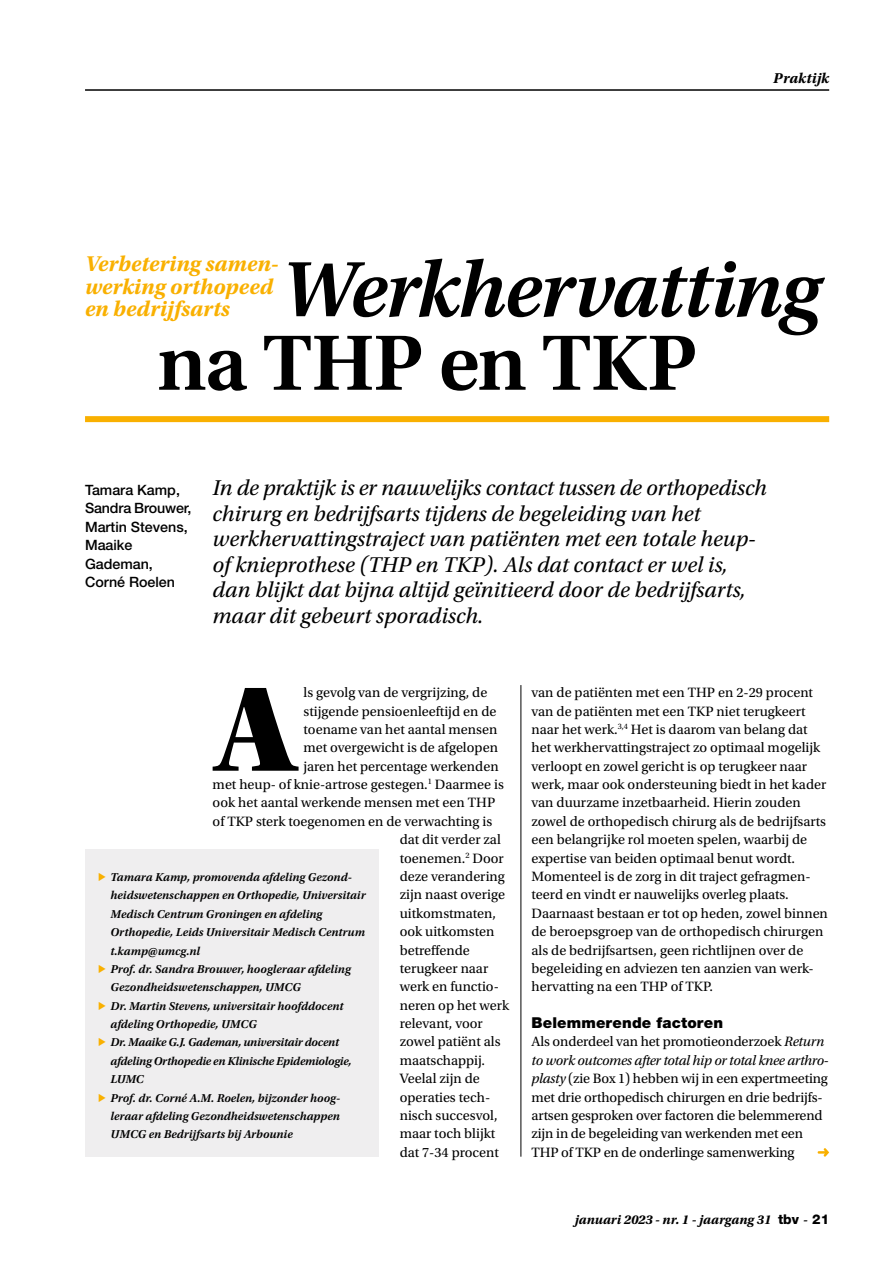
<style>
.page{position:relative;width:893px;height:1263px;background:#fff}
.page>*{position:absolute;margin:0;border:0;box-sizing:border-box;transform-origin:0 0}
.Para_Initiaal{font:127.35px "Utopia Std Black Headline";color:#000}
.Title_variable{font:italic 600 82.5px/73.5px "Utopia Std";letter-spacing:-.02em;color:#000}
.Trailer_x{font:italic 22.5px/25.5px "Utopia Std";color:#000}
.SuperTitle_x{font:italic 700 22.5px/22.5px "Utopia Std";color:#f9b000}
.SectionHeading_1_x{font:900 15px "Helvetica Neue LT Std";letter-spacing:.01em;color:#000}
.Para_Category_x{font:italic 700 15px "Utopia Std";letter-spacing:.005em;color:#000}
.Para_Initiaal-2{font:14.25px/18.3px "Utopia Std";color:#000}
.Para_x{font:14.25px/18.3px "Utopia Std";letter-spacing:-.01em;color:#000}
.Author_x{font:500 14.25px/18.3px "Helvetica Neue LT Std";color:#000}
.t1{font:italic 700 13.5px "Utopia Std";color:#000}
.t2{font:italic 600 12px/18.3px "Utopia Std";color:#000}
.t3{font:italic 600 12px/18.3px "Utopia Std";letter-spacing:-.02em;color:#000}
.s1{font-style:normal}
.s2{font-weight:400;font-style:normal;font-size:15px;color:#f9b000}
.s3{font-style:italic}
.s4{font-family:"Helvetica Neue LT Std";font-weight:800;font-style:normal}
</style>
<div class="page">
<hr style="left:85px;top:89px;width:744px;height:2px;background:#000">
<svg style="left:818px;top:1148px;width:11px;height:9px"></svg>
<div style="left:85px;top:416px;width:744px;height:6px;background:#f9b000"></div>
<hr style="left:520px;top:685px;width:1px;height:472px;background:#000">
<div style="left:85px;top:849px;width:293px;height:308px;background:#efeeef"></div>
<p class="Para_Category_x" style="left:773px;top:70px;width:57px">Praktijk</p>
<p class="SuperTitle_x" style="left:85px;top:253px;width:195px">Verbetering samen&shy;werking orthopeed en bedrijfsarts</p>
<p class="Title_variable" style="left:157px;top:254px;width:664px;text-indent:123px">Werkhervatting <span class="s1">na THP en TKP</span></p>
<p class="Author_x" style="left:85px;top:481px;width:108px">Tamara Kamp,<br>Sandra Brouwer,<br>Martin Stevens,<br>Maaike<br>Gademan,<br>Corné Roelen</p>
<p class="Trailer_x" style="left:213px;top:475px;width:556px">In de praktijk is er nauwelijks contact tussen de orthopedisch chirurg en bedrijfsarts tijdens de begeleiding van het werkhervattingstraject van patiënten met een totale heup&shy;of knieprothese (THP en TKP). Als dat contact er wel is, dan blijkt dat bijna altijd geïnitieerd door de bedrijfsarts, maar dit gebeurt sporadisch.</p>
<p class="Para_Initiaal" style="left:217px;top:663px;width:79px">A</p>
<p class="Para_Initiaal-2" style="left:303px;top:684px;width:185px">ls gevolg van de vergrijzing, de</p>
<p class="Para_Initiaal-2" style="left:303px;top:702px;width:194px">stijgende pensioenleeftijd en de</p>
<p class="Para_Initiaal-2" style="left:303px;top:720px;width:195px">toename van het aantal mensen</p>
<p class="Para_Initiaal-2" style="left:303px;top:739px;width:196px">met overgewicht is de afgelopen</p>
<p class="Para_Initiaal-2" style="left:303px;top:757px;width:197px">jaren het percentage werkenden</p>
<p class="Para_Initiaal-2" style="left:213px;top:775px;width:293px">met heup- of knie-artrose gestegen.<sup>1</sup> Daarmee is</p>
<p class="Para_Initiaal-2" style="left:213px;top:794px;width:284px">ook het aantal werkende mensen met een THP</p>
<p class="Para_Initiaal-2" style="left:213px;top:812px;width:281px">of TKP sterk toegenomen en de verwachting is</p>
<p class="Para_Initiaal-2" style="left:400px;top:831px;width:103px">dat dit verder zal</p>
<p class="Para_Initiaal-2" style="left:400px;top:849px;width:106px">toenemen.<sup>2</sup> Door</p>
<p class="Para_Initiaal-2" style="left:400px;top:867px;width:107px">deze verandering</p>
<p class="Para_Initiaal-2" style="left:400px;top:886px;width:107px">zijn naast overige</p>
<p class="Para_Initiaal-2" style="left:400px;top:904px;width:98px">uitkomstmaten,</p>
<p class="Para_Initiaal-2" style="left:400px;top:922px;width:96px">ook uitkomsten</p>
<p class="Para_Initiaal-2" style="left:400px;top:941px;width:72px">betreffende</p>
<p class="Para_Initiaal-2" style="left:400px;top:959px;width:90px">terugkeer naar</p>
<p class="Para_Initiaal-2" style="left:400px;top:978px;width:101px">werk en functio-</p>
<p class="Para_Initiaal-2" style="left:400px;top:996px;width:111px">neren op het werk</p>
<p class="Para_Initiaal-2" style="left:400px;top:1014px;width:85px">relevant, voor</p>
<p class="Para_Initiaal-2" style="left:400px;top:1033px;width:102px">zowel patiënt als</p>
<p class="Para_Initiaal-2" style="left:400px;top:1051px;width:87px">maatschappij.</p>
<p class="Para_Initiaal-2" style="left:400px;top:1069px;width:82px">Veelal zijn de</p>
<p class="Para_Initiaal-2" style="left:400px;top:1088px;width:92px">operaties tech-</p>
<p class="Para_Initiaal-2" style="left:400px;top:1106px;width:99px">nisch succesvol,</p>
<p class="Para_Initiaal-2" style="left:400px;top:1125px;width:97px">maar toch blijkt</p>
<p class="Para_Initiaal-2" style="left:400px;top:1143px;width:101px">dat 7-34 procent</p>
<p class="t2" style="left:111px;top:868px;width:257px;text-indent:-13px"><span class="s2">▶</span> Tamara Kamp, promovenda afdeling Gezond&shy;heidswetenschappen en Orthopedie, Universitair Medisch Centrum Groningen en afdeling Orthopedie, Leids Universitair Medisch Centrum t.kamp@umcg.nl</p>
<p class="t2" style="left:111px;top:960px;width:242px;text-indent:-13px"><span class="s2">▶</span> Prof. dr. Sandra Brouwer, hoogleraar afdeling<br>Gezondheidswetenschappen, UMCG</p>
<p class="t2" style="left:111px;top:997px;width:234px;text-indent:-13px"><span class="s2">▶</span> Dr. Martin Stevens, universitair hoofddocent afdeling Orthopedie, UMCG</p>
<p class="t3" style="left:111px;top:1033px;width:243px;text-indent:-13px"><span class="s2">▶</span> Dr. Maaike G.J. Gademan, universitair docent afdeling Orthopedie en Klinische Epidemiologie,<br>LUMC</p>
<p class="t2" style="left:111px;top:1088px;width:231px;text-align:justify;text-indent:-13px"><span class="s2">▶</span> Prof. dr. Corné A.M. Roelen, bijzonder hoog&shy;leraar afdeling Gezondheidswetenschappen UMCG en Bedrijfsarts bij Arbounie</p>
<p class="Para_Initiaal-2" style="left:531px;top:684px;width:298px">van de patiënten met een THP en 2-29 procent van de patiënten met een TKP niet terugkeert naar het werk.<sup>3,4</sup> Het is daarom van belang dat het werkhervattingstraject zo optimaal mogelijk verloopt en zowel gericht is op terugkeer naar werk, maar ook ondersteuning biedt in het kader van duurzame inzetbaarheid. Hierin zouden zowel de orthopedisch chirurg als de bedrijfsarts een belangrijke rol moeten spelen, waarbij de expertise van beiden optimaal benut wordt.<br>Momenteel is de zorg in dit traject gefragmen&shy;teerd en vindt er nauwelijks overleg plaats.<br>Daarnaast bestaan er tot op heden, zowel binnen de beroepsgroep van de orthopedisch chirurgen als de bedrijfsartsen, geen richtlijnen over de begeleiding en adviezen ten aanzien van werk&shy;hervatting na een THP of TKP.</p>
<p class="SectionHeading_1_x" style="left:531px;top:1014px;width:193px">Belemmerende factoren</p>
<p class="Para_x" style="left:531px;top:1033px;width:298px">Als onderdeel van het promotieonderzoek <span class="s3">Return to work outcomes after total hip or total knee arthro&shy;plasty</span> (zie Box 1) hebben wij in een expertmeeting met drie orthopedisch chirurgen en drie bedrijfs&shy;artsen gesproken over factoren die belemmerend zijn in de begeleiding van werkenden met een THP of TKP en de onderlinge samenwerking</p>
<p class="t1" style="left:575px;top:1212px;width:256px">januari 2023 - nr. 1 - jaargang 31 <span class="s4">tbv</span> - <span class="s4">21</span></p>
</div>
